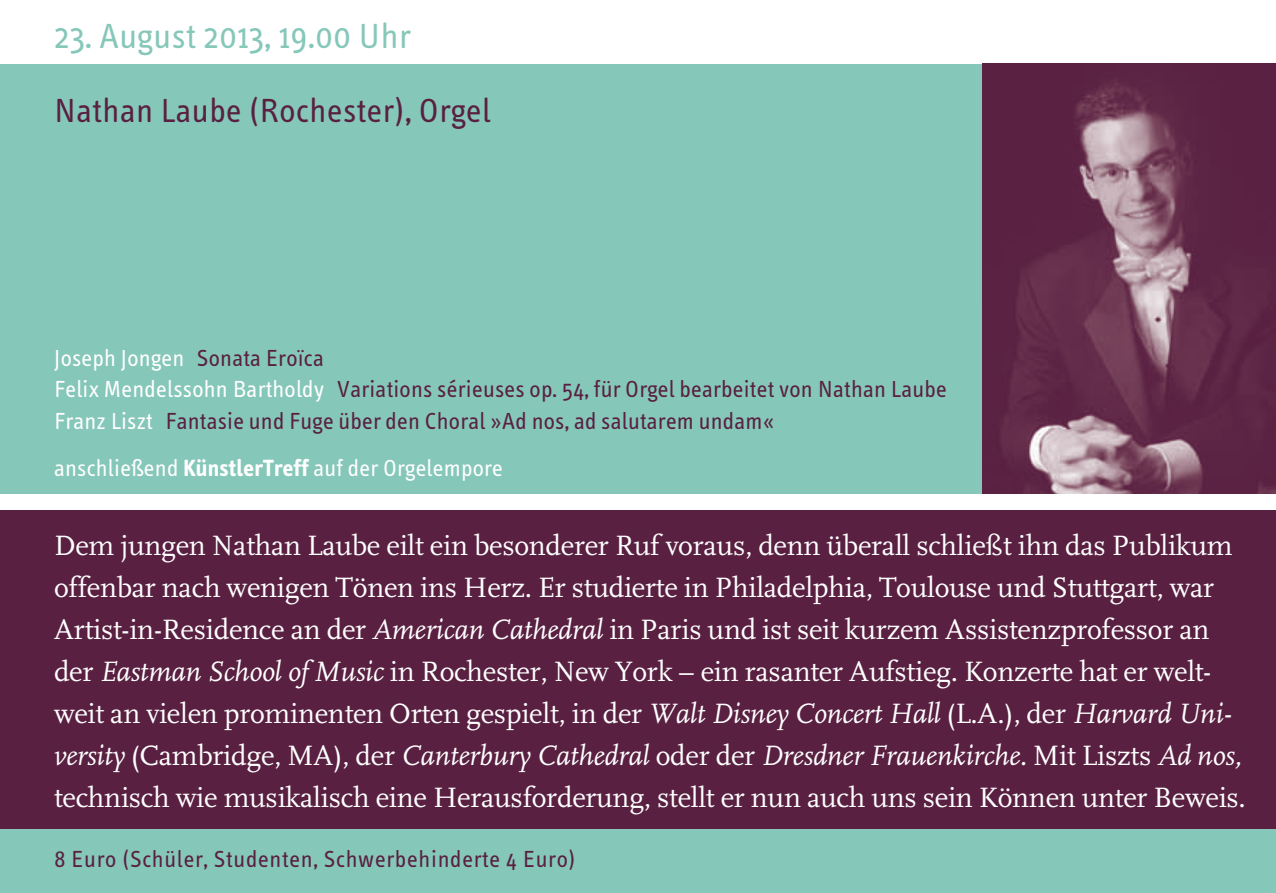
<style>
.page{position:relative;width:1276px;height:893px;background:#fff}
.page>*{position:absolute;margin:0;border:0;box-sizing:border-box;transform-origin:0 0}
.t1{font:36px "Info Text";letter-spacing:.015em;color:#85c7b9}
.t2{font:34.5px "Info Text";letter-spacing:.015em;color:#592041}
.t3{font:29.4px/42px "Scala";letter-spacing:-.01em;color:#fff}
.t4{font:24px/31.5px "Info Text";letter-spacing:.01em;color:#592041}
.t5{font:24px "Info Text";letter-spacing:.03em;color:#592041}
.t6{font:24px "Info Text";letter-spacing:.01em;color:#fff}
.s1{color:#fff}
.s2{font-weight:700}
.s3{font-style:italic}
</style>
<div class="page">
<div style="left:0;top:510px;width:1276px;height:319px;background:#592041"></div>
<div style="left:0;top:64px;width:1276px;height:429px;background:#85c7b9"></div>
<div style="left:0;top:829px;width:1276px;height:64px;background:#85c7b9"></div>
<img style="left:982px;top:64px;width:294px;height:429px">
<p class="t1" style="left:54px;top:16px;width:358px">23. August 2013, 19.00 Uhr</p>
<p class="t2" style="left:54px;top:92px;width:438px">Nathan Laube (Rochester), Orgel</p>
<p class="t4" style="left:54px;top:342px;width:894px"><span class="s1">Joseph Jongen</span> Sonata Eroïca<br><span class="s1">Felix Mendelssohn Bartholdy</span> Variations sérieuses op. 54, für Orgel bearbeitet von Nathan Laube<br><span class="s1">Franz Liszt</span> Fantasie und Fuge über den Choral »Ad nos, ad salutarem undam«</p>
<p class="t6" style="left:54px;top:455px;width:450px">anschließend <span class="s2">KünstlerTreff</span> auf der Orgelempore</p>
<p class="t3" style="left:54px;top:525px;width:1193px">Dem jungen Nathan Laube eilt ein besonderer Ruf voraus, denn überall schließt ihn das Publikum offenbar nach wenigen Tönen ins Herz. Er studierte in Philadelphia, Toulouse und Stuttgart, war Artist-in-Residence an der <span class="s3">American Cathedral</span> in Paris und ist seit kurzem Assistenzprofessor an der <span class="s3">Eastman School of Music</span> in Rochester, New York – ein rasanter Aufstieg. Konzerte hat er welt&shy;weit an vielen prominenten Orten gespielt, in der <span class="s3">Walt Disney Concert Hall</span> (L.A.), der <span class="s3">Harvard Uni&shy;versity</span> (Cambridge, MA), der <span class="s3">Canterbury Cathedral</span> oder der <span class="s3">Dresdner Frauenkirche.</span> Mit Liszts <span class="s3">Ad nos, </span>technisch wie musikalisch eine Herausforderung, stellt er nun auch uns sein Können unter Beweis.</p>
<p class="t5" style="left:54px;top:846px;width:523px">8 Euro (Schüler, Studenten, Schwerbehinderte 4 Euro)</p>
</div>
